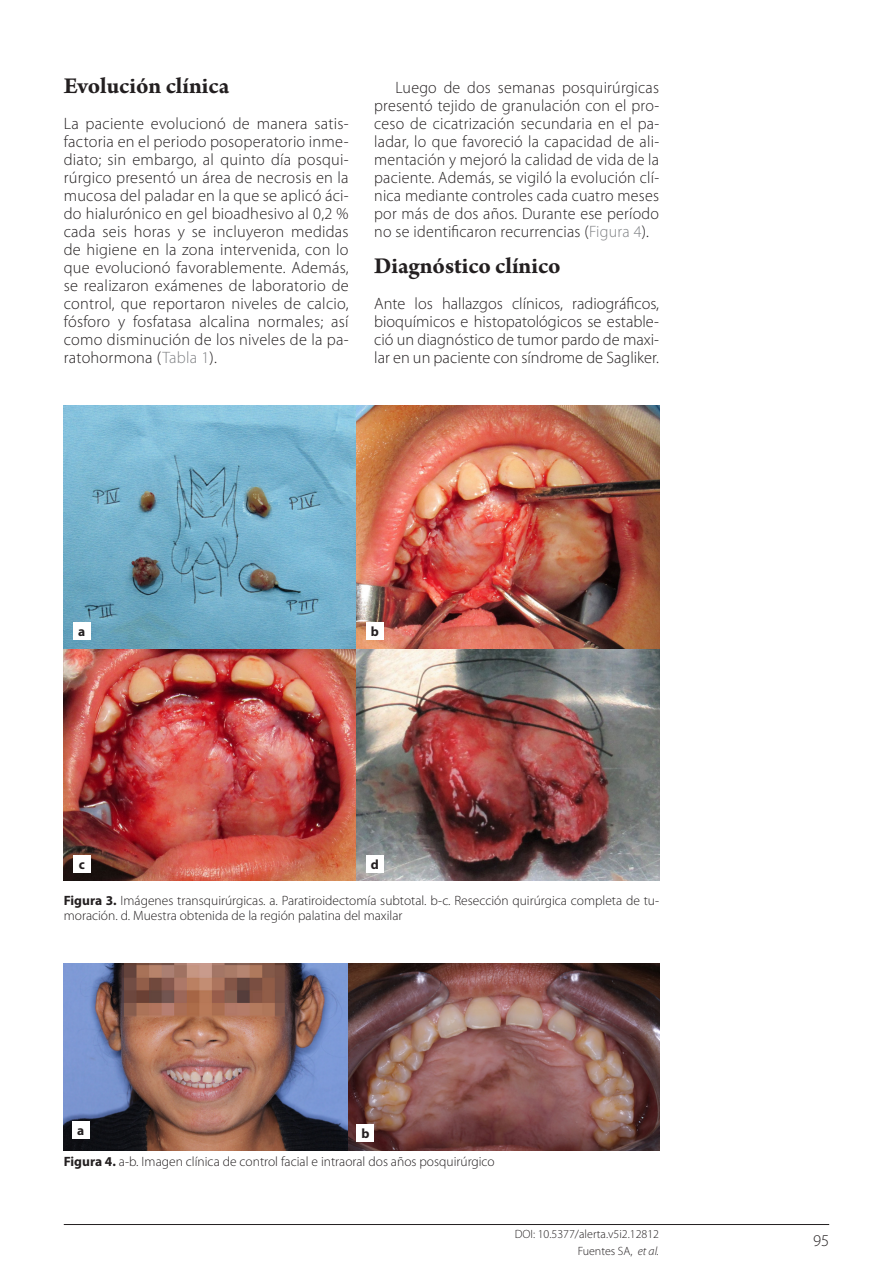
<style>
.page{position:relative;width:893px;height:1276px;background:#fff}
.page>*{position:absolute;margin:0;border:0;box-sizing:border-box;transform-origin:0 0}
.TITULO{font:700 24px "Arno Pro";color:#231f20}
.Segundo_parrafo{font:300 16.5px/18px "Myriad Pro";letter-spacing:.015em;color:#231f20;text-align:justify}
.Figura__Tabla__Titul{font:300 13.5px/15px "Myriad Pro";color:#231f20}
.TITULO-2{font:700 13.5px "Myriad Pro";color:#231f20}
.t1{font:300 12px/16.8px "Myriad Pro";color:#231f20;text-align:right}
.s1{color:#808285}
.s2{font-weight:700}
.s3{font-style:italic}
</style>
<div class="page">
<hr style="left:64px;top:1224px;width:765px;height:1px;background:#231f20">
<img style="left:64px;top:406px;width:595px;height:474px">
<div style="left:366px;top:855px;width:17px;height:17px;background:#fff"></div>
<div style="left:73px;top:622px;width:17px;height:18px;background:#fff"></div>
<div style="left:366px;top:622px;width:17px;height:18px;background:#fff"></div>
<div style="left:73px;top:855px;width:17px;height:17px;background:#fff"></div>
<img style="left:64px;top:963px;width:595px;height:187px">
<div style="left:72px;top:1121px;width:17px;height:17px;background:#fff"></div>
<div style="left:357px;top:1124px;width:17px;height:18px;background:#fff"></div>
<p class="TITULO" style="left:64px;top:72px;width:167px">Evolución clínica</p>
<p class="Segundo_parrafo" style="left:64px;top:115px;width:286px">La paciente evolucionó de manera satis&shy;factoria en el periodo posoperatorio inme&shy;diato; sin embargo, al quinto día posqui&shy;rúrgico presentó un área de necrosis en la mucosa del paladar en la que se aplicó áci&shy;do hialurónico en gel bioadhesivo al 0,2 % cada seis horas y se incluyeron medidas de higiene en la zona intervenida, con lo que evolucionó favorablemente. Además, se realizaron exámenes de laboratorio de control, que reportaron niveles de calcio, fósforo y fosfatasa alcalina normales; así como disminución de los niveles de la pa&shy;ratohormona (<span class="s1">Tabla 1</span>).</p>
<p class="Segundo_parrafo" style="left:374px;top:79px;width:286px;text-indent:21px">Luego de dos semanas posquirúrgicas presentó tejido de granulación con el pro&shy;ceso de cicatrización secundaria en el pa&shy;ladar, lo que favoreció la capacidad de ali&shy;mentación y mejoró la calidad de vida de la paciente. Además, se vigiló la evolución clí&shy;nica mediante controles cada cuatro meses por más de dos años. Durante ese período no se identificaron recurrencias (<span class="s1">Figura 4</span>).</p>
<p class="TITULO" style="left:374px;top:252px;width:188px">Diagnóstico clínico</p>
<p class="Segundo_parrafo" style="left:374px;top:295px;width:286px">Ante los hallazgos clínicos, radiográficos, bioquímicos e histopatológicos se estable&shy;ció un diagnóstico de tumor pardo de maxi&shy;lar en un paciente con síndrome de Sagliker.</p>
<p class="TITULO-2" style="left:78px;top:623px;width:9px">a</p>
<p class="TITULO-2" style="left:371px;top:623px;width:10px">b</p>
<p class="TITULO-2" style="left:79px;top:855px;width:8px">c</p>
<p class="TITULO-2" style="left:371px;top:855px;width:10px">d</p>
<p class="Figura__Tabla__Titul" style="left:64px;top:893px;width:597px"><span class="s2">Figura 3.</span> Imágenes transquirúrgicas. a. Paratiroidectomía subtotal. b-c. Resección quirúrgica completa de tu&shy;moración. d. Muestra obtenida de la región palatina del maxilar</p>
<p class="TITULO-2" style="left:77px;top:1121px;width:9px">a</p>
<p class="TITULO-2" style="left:361px;top:1125px;width:10px">b</p>
<p class="Figura__Tabla__Titul" style="left:64px;top:1154px;width:432px"><span class="s2">Figura 4.</span> a-b. Imagen clínica de control facial e intraoral dos años posquirúrgico</p>
<p class="t1" style="left:515px;top:1225px;width:146px">DOI: 10.5377/alerta.v5i2.12812<br>Fuentes SA, <span class="s3">et al.</span></p>
<p class="Segundo_parrafo" style="left:813px;top:1231px;width:18px">95</p>
</div>
